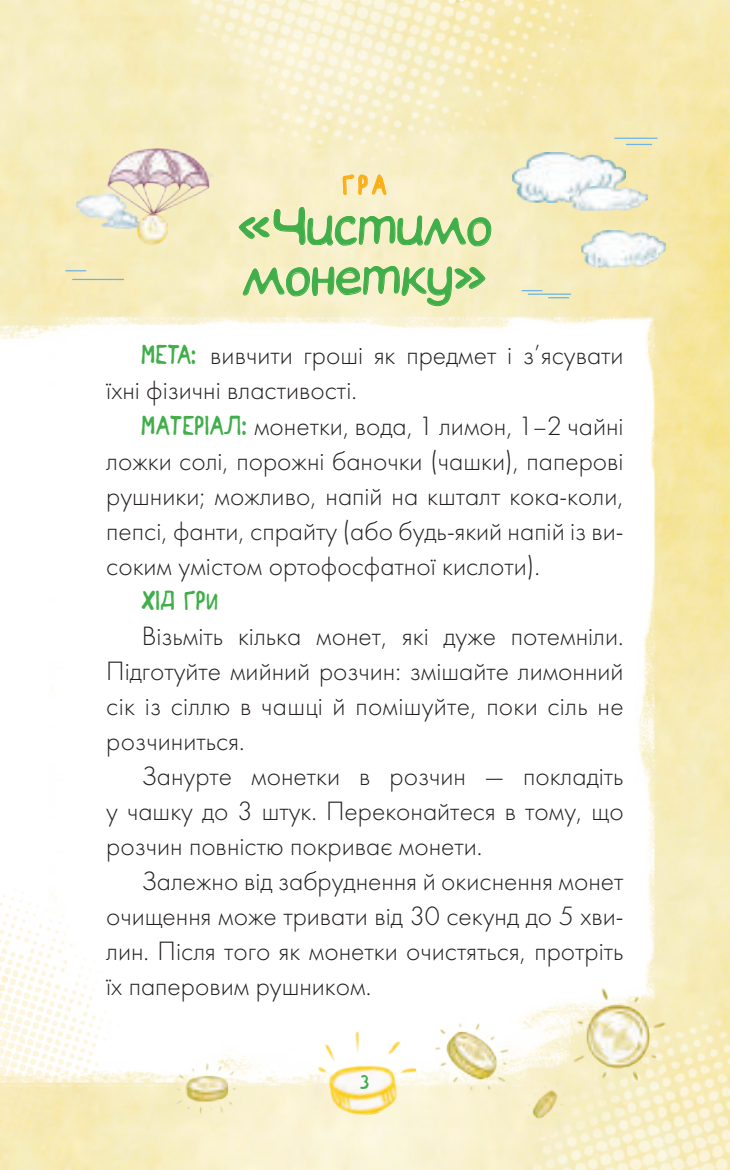
<style>
.page{position:relative;width:730px;height:1170px;background:#fff}
.page>*{position:absolute;margin:0;border:0;box-sizing:border-box;transform-origin:0 0}
.t1{font:42.5px/50px "v Whiz Bang";color:#40ae49}
.t2{font:27.5px/35px "Futura Light C";color:#231f20;text-align:justify}
.t3{font:27.5px "Chocolate Hippo";color:#40ae49}
.t4{font:27.5px "Chocolate Hippo";color:#faaf18}
.t5{font:20px "Chocolate Hippo";color:#40ae49}
.s1{font-family:"Chocolate Hippo";color:#40ae49}
</style>
<div class="page">
<img style="left:0;top:119px;width:730px;height:1034px">
<svg style="left:342px;top:177px;width:45px;height:19px"></svg>
<svg style="left:238px;top:206px;width:254px;height:41px;background:#e2e8ba"></svg>
<svg style="left:242px;top:265px;width:244px;height:42px;background:#e2e7ba"></svg>
<img style="left:76px;top:148px;width:140px;height:103px">
<img style="left:180px;top:0;width:411px;height:177px">
<img style="left:521px;top:990px;width:209px;height:179px">
<img style="left:556px;top:970px;width:120px;height:120px">
<img style="left:166px;top:1051px;width:77px;height:78px">
<img style="left:432px;top:1008px;width:86px;height:82px">
<img style="left:521px;top:1079px;width:48px;height:50px">
<img style="left:0;top:889px;width:120px;height:265px">
<img style="left:513px;top:152px;width:112px;height:50px">
<img style="left:581px;top:230px;width:85px;height:37px">
<img style="left:569px;top:186px;width:78px;height:24px">
<hr style="left:614px;top:138px;width:43px;height:1px;background:#6eb4e3">
<hr style="left:528px;top:293px;width:43px;height:2px;background:#6eb4e3">
<svg style="left:548px;top:297px;width:21px;height:1px"></svg>
<svg style="left:522px;top:290px;width:20px;height:1px"></svg>
<svg style="left:65px;top:270px;width:21px;height:1px"></svg>
<hr style="left:72px;top:279px;width:52px;height:1px;background:#6eb4e3">
<svg style="left:626px;top:144px;width:26px;height:1px"></svg>
<img style="left:313px;top:1022px;width:110px;height:100px">
<p class="t4" style="left:343px;top:166px;width:45px">ГРА</p>
<h1 class="t1" style="left:238px;top:201px;width:256px">«Чистимо монетку»</h1>
<p class="t2" style="left:106px;top:338px;width:519px;text-indent:35px"><span class="s1">Мета:</span> вивчити гроші як предмет і з’ясувати їхні фізичні властивості.</p>
<p class="t2" style="left:106px;top:408px;width:519px;text-indent:35px"><span class="s1">Матерiал:</span> монетки, вода, 1 лимон, 1–2 чайні ложки солі, порожні баночки (чашки), паперові рушники; можливо, напій на кшталт кока-коли, пепсі, фанти, спрайту (або будь-який напій із ви&shy;соким умістом ортофосфатної кислоти).</p>
<p class="t3" style="left:142px;top:581px;width:79px">Хiд гри</p>
<p class="t2" style="left:106px;top:619px;width:519px;text-indent:35px">Візьміть кілька монет, які дуже потемніли.<br>Підготуйте мийний розчин: змішайте лимонний сік із сіллю в чашці й помішуйте, поки сіль не розчиниться.</p>
<p class="t2" style="left:106px;top:759px;width:519px;text-indent:35px">Занурте монетки в розчин — покладіть у чашку до 3 штук. Переконайтеся в тому, що розчин повністю покриває монети.</p>
<p class="t2" style="left:106px;top:864px;width:519px;text-indent:35px">Залежно від забруднення й окиснення монет очищення може тривати від 30 секунд до 5 хви&shy;лин. Після того як монетки очистяться, протріть їх паперовим рушником.</p>
<p class="t5" style="left:360px;top:1068px;width:11px">3</p>
</div>
